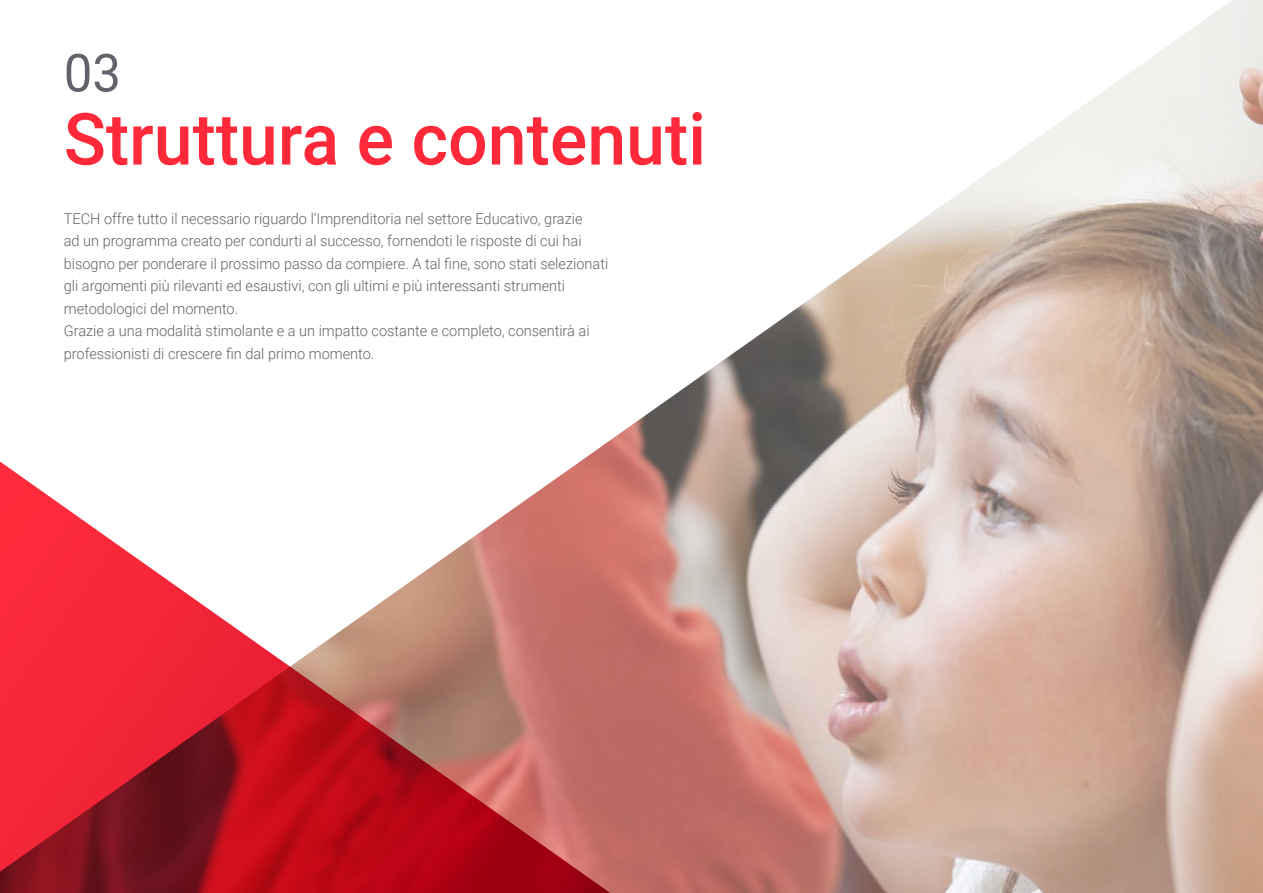
<style>
.page{position:relative;width:1263px;height:893px;background:#fff}
.page>*{position:absolute;margin:0;border:0;box-sizing:border-box;transform-origin:0 0}
.t1{font:500 72px "Roboto";color:#ff293a}
.t2{font:52.5px "Roboto";color:#61646a}
.t3{font:300 15px/22.5px "Roboto";color:#61646a}
</style>
<div class="page">
<img style="left:602px;top:0;width:661px;height:893px">
<svg style="left:0;top:446px;width:640px;height:447px"></svg>
<h2 class="t2" style="left:64px;top:36px;width:59px">03</h2>
<h1 class="t1" style="left:64px;top:89px;width:644px">Struttura e contenuti</h1>
<p class="t3" style="left:64px;top:207px;width:546px">TECH offre tutto il necessario riguardo l’Imprenditoria nel settore Educativo, grazie<br>ad un programma creato per condurti al successo, fornendoti le risposte di cui hai bisogno per ponderare il prossimo passo da compiere. A tal fine, sono stati selezionati gli argomenti più rilevanti ed esaustivi, con gli ultimi e più interessanti strumenti metodologici del momento.<br>Grazie a una modalità stimolante e a un impatto costante e completo, consentirà ai professionisti di crescere fin dal primo momento.</p>
</div>
